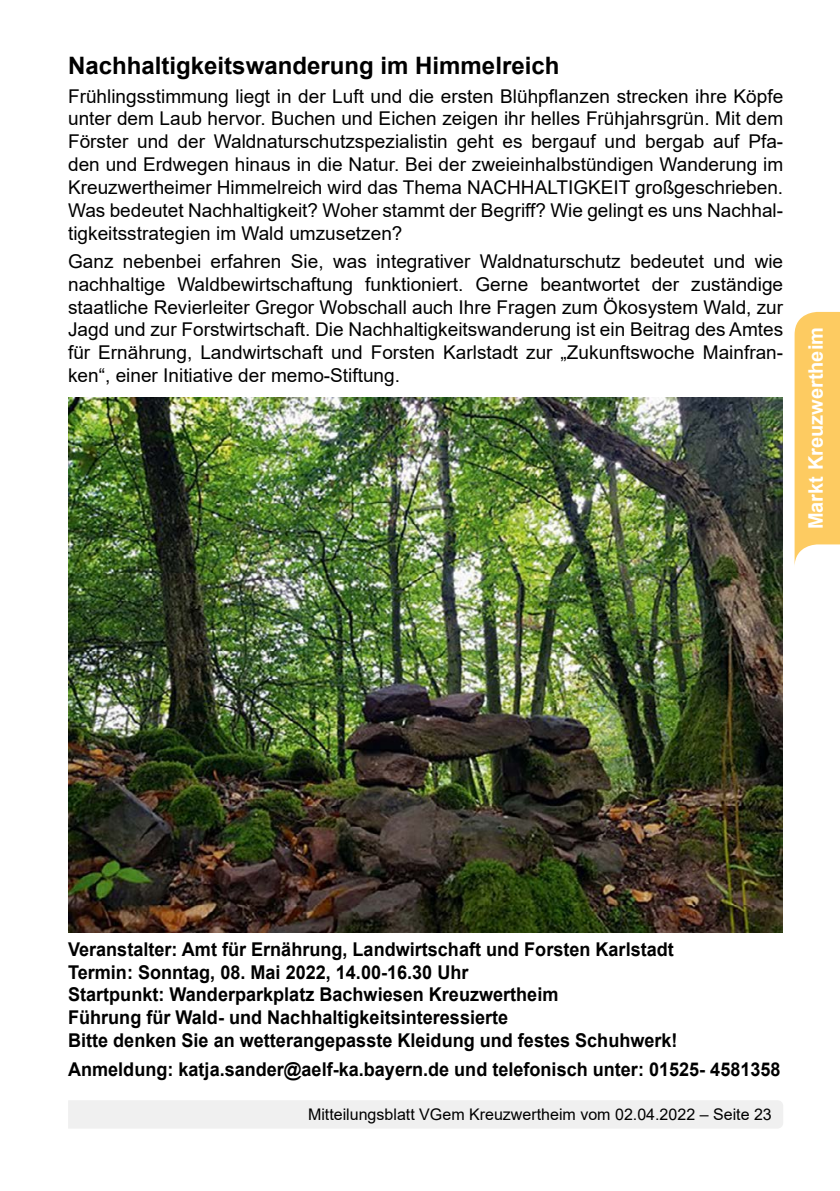
<style>
.page{position:relative;width:840px;height:1191px;background:#fff}
.page>*{position:absolute;margin:0;border:0;box-sizing:border-box;transform-origin:0 0}
.t1{font:700 24px "Arial";color:#000}
.t2{font:700 20px "Arial";color:#fff}
.t3{font:19px/22.8px "Arial";color:#000;text-align:justify}
.t4{font:700 19px/22.8px "Arial";color:#000;scale:.95 1}
.t5{font:16px "Arial";color:#000}
</style>
<div class="page">
<div style="left:68px;top:1100px;width:714px;height:28px;background:#f0f0f0"></div>
<img style="left:68px;top:397px;width:714px;height:536px">
<svg style="left:794px;top:312px;width:45px;height:253px;background:#fdcf6f"></svg>
<p class="t1" style="left:68px;top:49px;width:492px">Nachhaltigkeitswanderung im Himmelreich</p>
<p class="t3" style="left:68px;top:84px;width:716px">Frühlingsstimmung liegt in der Luft und die ersten Blühpflanzen strecken ihre Köpfe unter dem Laub hervor. Buchen und Eichen zeigen ihr helles Frühjahrsgrün. Mit dem Förster und der Waldnaturschutzspezialistin geht es bergauf und bergab auf Pfa&shy;den und Erdwegen hinaus in die Natur. Bei der zweieinhalbstündigen Wanderung im Kreuzwertheimer Himmelreich wird das Thema NACHHALTIGKEIT großgeschrieben.<br>Was bedeutet Nachhaltigkeit? Woher stammt der Begriff? Wie gelingt es uns Nachhal&shy;tigkeitsstrategien im Wald umzusetzen?</p>
<p class="t3" style="left:68px;top:250px;width:716px">Ganz nebenbei erfahren Sie, was integrativer Waldnaturschutz bedeutet und wie nachhaltige Waldbewirtschaftung funktioniert. Gerne beantwortet der zuständige staatliche Revierleiter Gregor Wobschall auch Ihre Fragen zum Ökosystem Wald, zur Jagd und zur Forstwirtschaft. Die Nachhaltigkeitswanderung ist ein Beitrag des Amtes für Ernährung, Landwirtschaft und Forsten Karlstadt zur „Zukunftswoche Mainfran&shy;ken“, einer Initiative der memo-Stiftung.</p>
<p class="t2" style="left:801px;top:529px;width:204px;rotate:-90deg">Markt Kreuzwertheim</p>
<p class="t4" style="left:68px;top:938px;width:642px">Veranstalter: Amt für Ernährung, Landwirtschaft und Forsten Karlstadt Termin: Sonntag, 08. Mai 2022, 14.00-16.30 Uhr<br>Startpunkt: Wanderparkplatz Bachwiesen Kreuzwertheim<br>Führung für Wald- und Nachhaltigkeitsinteressierte<br>Bitte denken Sie an wetterangepasste Kleidung und festes Schuhwerk!</p>
<p class="t4" style="left:68px;top:1058px;width:751px">Anmeldung: katja.sander@aelf-ka.bayern.de und telefonisch unter: 01525- 4581358</p>
<p class="t5" style="left:308px;top:1103px;width:465px">Mitteilungsblatt VGem Kreuzwertheim vom 02.04.2022 – Seite 23</p>
</div>
